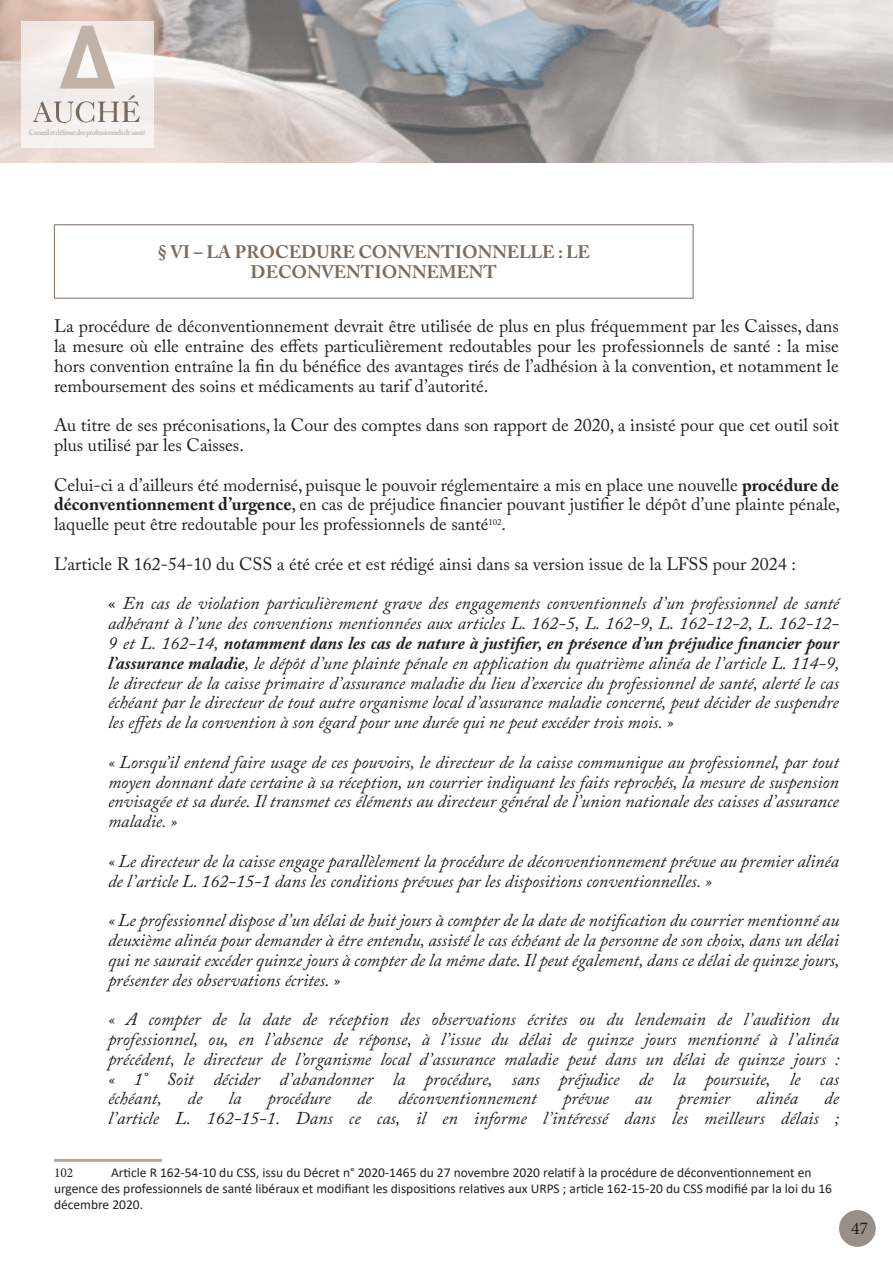
<style>
.page{position:relative;width:893px;height:1263px;background:#fff}
.page>*{position:absolute;margin:0;border:0;box-sizing:border-box;transform-origin:0 0}
.t1{font:italic 18px/19.8px "Adobe Caslon Pro";color:#231f20;text-align:justify}
.t2{font:18px/19.8px "Adobe Caslon Pro";color:#231f20;text-align:justify}
.t3{font:700 18px/19.8px "Adobe Caslon Pro";color:#7a6c60;text-align:center}
.t4{font:18px "Minion Pro";color:#231f20}
.Style_de_paragraphe_2{font:13.5px/16.2px "Calibri";color:#231f20}
.Style_de_paragraphe_2-2{font:13.5px "Minion Pro";color:#231f20}
.t5{font:600 7.95px "Adobe Caslon Pro";letter-spacing:-.06em;color:#c0b2a4;scale:.93 1}
.s1{font-weight:700}
.s2{font-style:normal}
</style>
<div class="page">
<img style="left:0;top:0;width:893px;height:163px">
<div style="left:839px;top:1210px;width:37px;height:37px;background:#988f88;border-radius:50%"></div>
<svg style="left:21px;top:21px;width:133px;height:127px;fill:#f5efed"></svg>
<svg style="left:60px;top:26px;width:55px;height:63px"></svg>
<svg style="left:33px;top:95px;width:107px;height:28px"></svg>
<hr style="left:54px;top:224px;width:639px;height:1px;background:#7a6c60">
<hr style="left:54px;top:225px;width:1px;height:73px;background:#7a6c60">
<hr style="left:693px;top:225px;width:1px;height:73px;background:#7a6c60">
<hr style="left:54px;top:298px;width:639px;height:1px;background:#7a6c60">
<hr style="left:54px;top:1159px;width:108px;height:3px;background:#b6a99c">
<p class="t5" style="left:29px;top:128px;width:127px">Conseil et défense des professionnels de santé</p>
<p class="t3" style="left:157px;top:242px;width:434px">§ VI – LA PROCEDURE CONVENTIONNELLE : LE<br>DECONVENTIONNEMENT</p>
<p class="t2" style="left:54px;top:316px;width:786px">La procédure de déconventionnement devrait être utilisée de plus en plus fréquemment par les Caisses, dans la mesure où elle entraine des effets particulièrement redoutables pour les professionnels de santé : la mise hors convention entraîne la fin du bénéfice des avantages tirés de l’adhésion à la convention, et notamment le remboursement des soins et médicaments au tarif d’autorité.</p>
<p class="t2" style="left:54px;top:415px;width:786px">Au titre de ses préconisations, la Cour des comptes dans son rapport de 2020, a insisté pour que cet outil soit plus utilisé par les Caisses.</p>
<p class="t2" style="left:54px;top:474px;width:788px">Celui-ci a d’ailleurs été modernisé, puisque le pouvoir réglementaire a mis en place une nouvelle <span class="s1">procédure de déconventionnement d’urgence</span>, en cas de préjudice financier pouvant justifier le dépôt d’une plainte pénale, laquelle peut être redoutable pour les professionnels de santé<sup>102</sup>.</p>
<p class="t2" style="left:54px;top:554px;width:743px">L’article R 162-54-10 du CSS a été crée et est rédigé ainsi dans sa version issue de la LFSS pour 2024 :</p>
<p class="t1" style="left:108px;top:593px;width:733px"><span class="s2">«</span> En cas de violation particulièrement grave des engagements conventionnels d’un professionnel de santé adhérant à l’une des conventions mentionnées aux articles L. 162-5, L. 162-9, L. 162-12-2, L. 162-12- 9 et L. 162-14, <span class="s1">notamment dans les cas de nature à justifier, en présence d’un préjudice financier pour l’assurance maladie</span>, le dépôt d’une plainte pénale en application du quatrième alinéa de l’article L. 114-9, le directeur de la caisse primaire d’assurance maladie du lieu d’exercice du professionnel de santé, alerté le cas échéant par le directeur de tout autre organisme local d’assurance maladie concerné, peut décider de suspendre les effets de la convention à son égard pour une durée qui ne peut excéder trois mois. »</p>
<p class="t1" style="left:108px;top:752px;width:732px">« Lorsqu’il entend faire usage de ces pouvoirs, le directeur de la caisse communique au professionnel, par tout moyen donnant date certaine à sa réception, un courrier indiquant les faits reprochés, la mesure de suspension envisagée et sa durée. Il transmet ces éléments au directeur général de l’union nationale des caisses d’assurance maladie. »</p>
<p class="t1" style="left:108px;top:851px;width:733px">« Le directeur de la caisse engage parallèlement la procédure de déconventionnement prévue au premier alinéa de l’article L. 162-15-1 dans les conditions prévues par les dispositions conventionnelles. »</p>
<p class="t1" style="left:108px;top:910px;width:733px">« Le professionnel dispose d’un délai de huit jours à compter de la date de notification du courrier mentionné au deuxième alinéa pour demander à être entendu, assisté le cas échéant de la personne de son choix, dans un délai qui ne saurait excéder quinze jours à compter de la même date. Il peut également, dans ce délai de quinze jours, présenter des observations écrites. »</p>
<p class="t1" style="left:108px;top:1009px;width:733px">« A compter de la date de réception des observations écrites ou du lendemain de l’audition du professionnel, ou, en l’absence de réponse, à l’issue du délai de quinze jours mentionné à l’alinéa précédent, le directeur de l’organisme local d’assurance maladie peut dans un délai de quinze jours : « 1° Soit décider d’abandonner la procédure, sans préjudice de la poursuite, le cas échéant,</p>
<p class="t1" style="left:108px;top:1088px;width:733px;text-align:right">de<br>l’article L. 162-15-1. Dans ce cas, il en informe l’intéressé dans les meilleurs délais ;</p>
<p class="t1" style="left:188px;top:1088px;width:16px">de</p>
<p class="t1" style="left:228px;top:1088px;width:14px">la</p>
<p class="t1" style="left:267px;top:1088px;width:65px">procédure</p>
<p class="t1" style="left:357px;top:1088px;width:16px">de</p>
<p class="t1" style="left:398px;top:1088px;width:140px">déconventionnement</p>
<p class="t1" style="left:563px;top:1088px;width:47px">prévue</p>
<p class="t1" style="left:635px;top:1088px;width:18px">au</p>
<p class="t1" style="left:678px;top:1088px;width:54px">premier</p>
<p class="t1" style="left:756px;top:1088px;width:43px">alinéa</p>
<p class="Style_de_paragraphe_2" style="left:54px;top:1164px;width:780px;text-indent:57px">Article R 162-54-10 du CSS, issu du Décret n° 2020-1465 du 27 novembre 2020 relatif à la procédure de déconventionnement en urgence des professionnels de santé libéraux et modifiant les dispositions relatives aux URPS ; article 162-15-20 du CSS modifié par la loi du 16 décembre 2020.</p>
<p class="Style_de_paragraphe_2-2" style="left:54px;top:1163px;width:21px">102</p>
<p class="t4" style="left:851px;top:1216px;width:19px">47</p>
</div>
